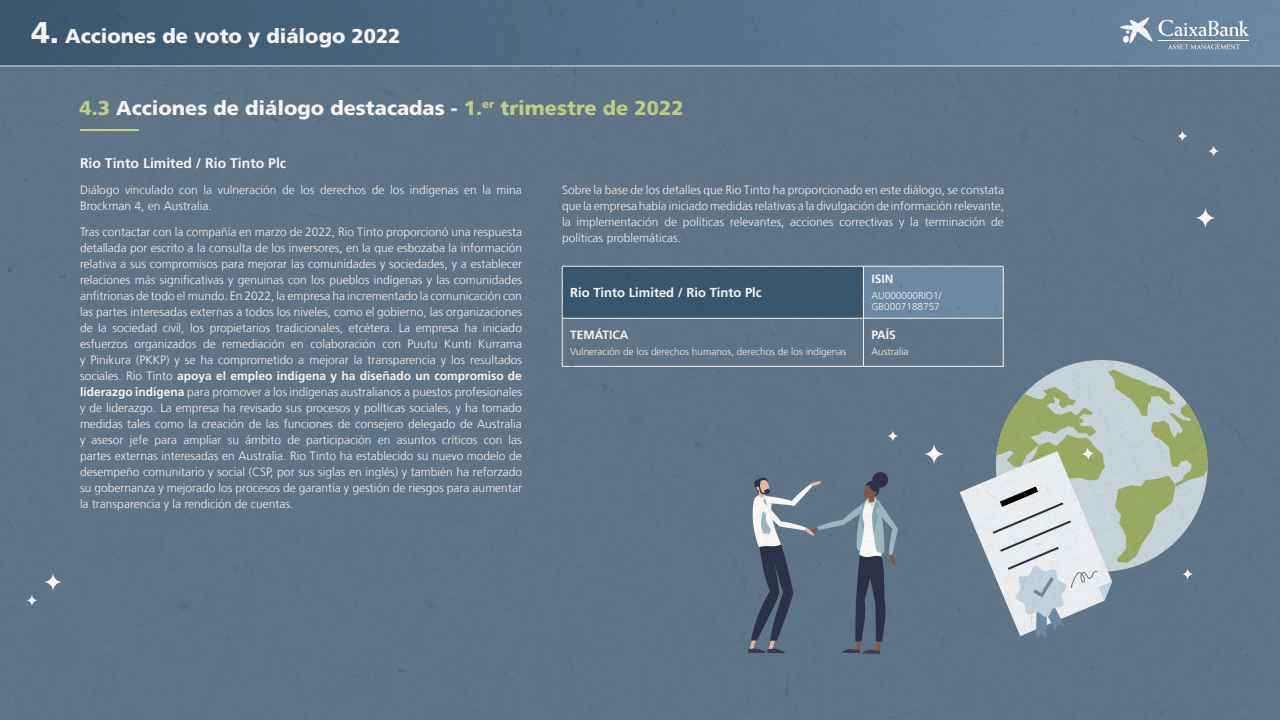
<style>
.page{position:relative;width:1280px;height:720px;background:#fff}
.page>*{position:absolute;margin:0;border:0;box-sizing:border-box;transform-origin:0 0}
.t1{font:900 20px "La Caixa Frutiger";color:#fff}
.t2{font:700 14px "La Caixa Frutiger";color:#fff}
.t3{font:700 13px "La Caixa Frutiger";color:#fff}
.t4{font:300 12px/16px "La Caixa Frutiger";color:#fff;text-align:justify}
.t5{font:700 12px "La Caixa Frutiger";color:#fff}
.t6{font:300 10px/11px "La Caixa Frutiger";color:#fff}
.s1{font-size:30px}
.s2{color:#c7d68f}
.s3{font-weight:700}
</style>
<div class="page">
<img style="left:0;top:0;width:1280px;height:720px">
<h1 class="t1" style="left:31px;top:24px;width:371px"><span class="s1">4.</span> Acciones de voto y diálogo 2022</h1>
<h1 class="t1" style="left:80px;top:96px;width:606px"><span class="s2">4.3</span> Acciones de diálogo destacadas - <span class="s2">1.</span><sup>er</sup> <span class="s2">trimestre de 2022</span></h1>
<p class="t2" style="left:80px;top:155px;width:208px">Rio Tinto Limited / Rio Tinto Plc</p>
<p class="t4" style="left:80px;top:182px;width:443px">Diálogo vinculado con la vulneración de los derechos de los indígenas en la mina<br>Brockman 4, en Australia.</p>
<p class="t4" style="left:80px;top:224px;width:444px">Tras contactar con la compañía en marzo de 2022, Rio Tinto proporcionó una respuesta detallada por escrito a la consulta de los inversores, en la que esbozaba la información relativa a sus compromisos para mejorar las comunidades y sociedades, y a establecer relaciones más significativas y genuinas con los pueblos indígenas y las comunidades anfitrionas de todo el mundo. En 2022, la empresa ha incrementado la comunicación con las partes interesadas externas a todos los niveles, como el gobierno, las organizaciones de la sociedad civil, los propietarios tradicionales, etcétera. La empresa ha iniciado esfuerzos organizados de remediación en colaboración con Puutu Kunti Kurrama y Pinikura (PKKP) y se ha comprometido a mejorar la transparencia y los resultados sociales. Rio Tinto <span class="s3">apoya el empleo indígena y ha diseñado un compromiso de liderazgo indígena</span> para promover a los indígenas australianos a puestos profesionales y de liderazgo. La empresa ha revisado sus procesos y políticas sociales, y ha tomado medidas tales como la creación de las funciones de consejero delegado de Australia y asesor jefe para ampliar su ámbito de participación en asuntos críticos con las partes externas interesadas en Australia. Rio Tinto ha establecido su nuevo modelo de desempeño comunitario y social (CSP, por sus siglas en inglés) y también ha reforzado su gobernanza y mejorado los procesos de garantía y gestión de riesgos para aumentar la transparencia y la rendición de cuentas.</p>
<p class="t4" style="left:562px;top:182px;width:444px">Sobre la base de los detalles que Rio Tinto ha proporcionado en este diálogo, se constata que la empresa había iniciado medidas relativas a la divulgación de información relevante, la implementación de políticas relevantes, acciones correctivas y la terminación de políticas problemáticas.</p>
<p class="t3" style="left:570px;top:285px;width:193px">Rio Tinto Limited / Rio Tinto Plc</p>
<p class="t5" style="left:570px;top:328px;width:60px">TEMÁTICA</p>
<p class="t6" style="left:570px;top:346px;width:278px">Vulneración de los derechos humanos, derechos de los indígenas</p>
<p class="t5" style="left:871px;top:272px;width:24px">ISIN</p>
<p class="t6" style="left:871px;top:290px;width:72px">AU000000RIO1/<br>GB0007188757</p>
<p class="t5" style="left:871px;top:328px;width:26px">PAÍS</p>
<p class="t6" style="left:871px;top:346px;width:39px">Australia</p>
</div>
